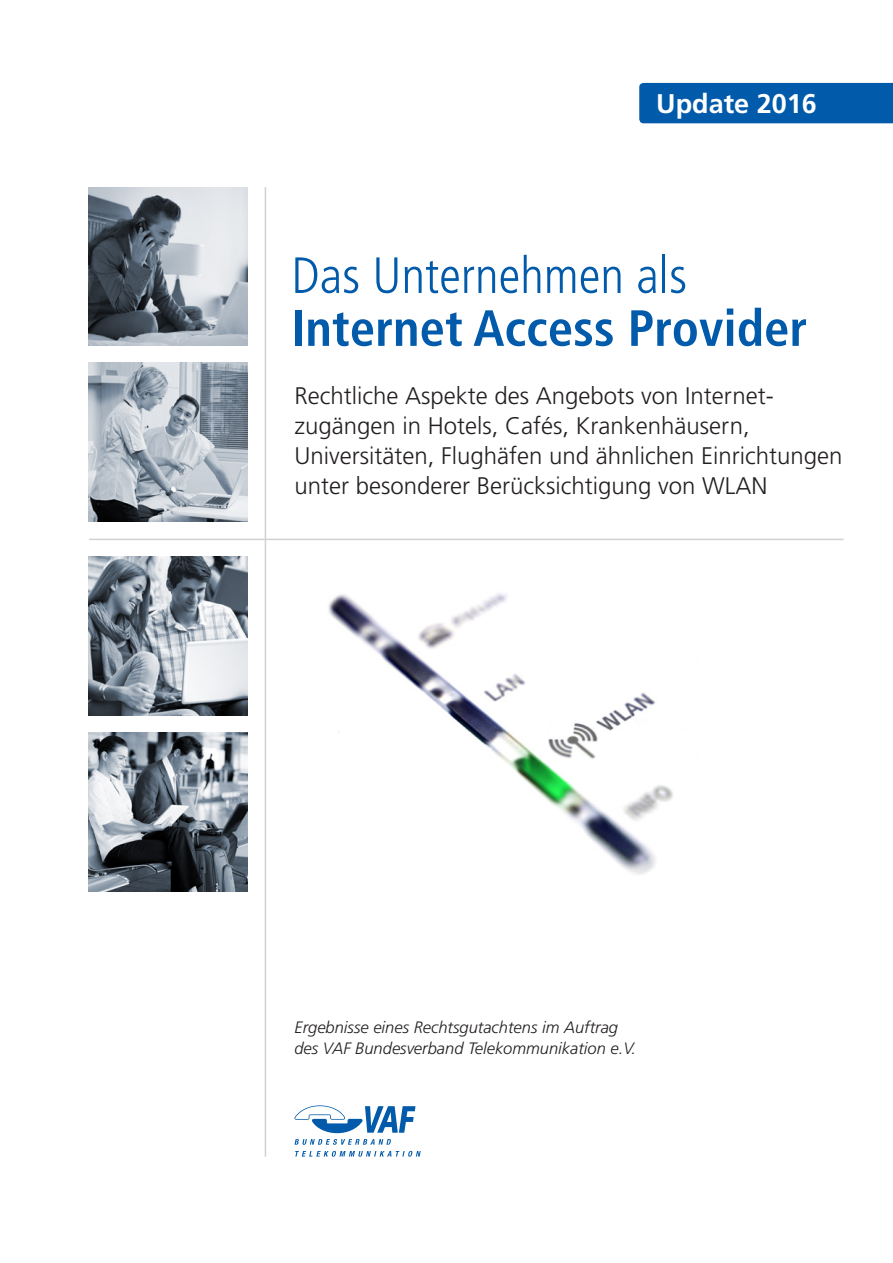
<style>
.page{position:relative;width:893px;height:1263px;background:#fff}
.page>*{position:absolute;margin:0;border:0;box-sizing:border-box;transform-origin:0 0}
.t1{font:700 condensed 50.85px "Frutiger";color:#015aaa}
.t2{font:300 condensed 50.85px "Frutiger";color:#015aaa}
.t3{font:700 27px "Frutiger";color:#fff}
.t4{font:300 24px/30px "Frutiger";color:#231f20}
.t5{font:italic 300 16.5px/21px "Frutiger";color:#231f20}
</style>
<div class="page">
<svg style="left:294px;top:1139px;width:97px;height:6px"></svg>
<svg style="left:295px;top:1151px;width:126px;height:6px"></svg>
<svg style="left:294px;top:1105px;width:121px;height:28px"></svg>
<img style="left:89px;top:187px;width:159px;height:159px">
<img style="left:89px;top:363px;width:159px;height:159px">
<img style="left:89px;top:556px;width:159px;height:159px">
<img style="left:89px;top:733px;width:159px;height:158px">
<hr style="left:265px;top:187px;width:1px;height:970px;background:#d1d2d4">
<hr style="left:89px;top:539px;width:754px;height:1px;background:#d1d2d4">
<img style="left:328px;top:593px;width:345px;height:282px">
<div style="left:639px;top:83px;width:254px;height:40px;background:#015aaa"></div>
<p class="t3" style="left:656px;top:88px;width:162px">Update 2016</p>
<h1 class="t2" style="left:291px;top:246px;width:397px">Das Unternehmen als</h1>
<h1 class="t1" style="left:291px;top:298px;width:518px">Internet Access Provider</h1>
<p class="t4" style="left:294px;top:381px;width:550px">Rechtliche Aspekte des Angebots von Internet&shy;zugängen in Hotels, Cafés, Krankenhäusern, Universitäten, Flughäfen und ähnlichen Einrichtungen unter besonderer Berücksichtigung von WLAN</p>
<p class="t5" style="left:294px;top:1017px;width:343px">Ergebnisse eines Rechtsgutachtens im Auftrag des VAF Bundesverband Telekommunikation e.V.</p>
</div>
